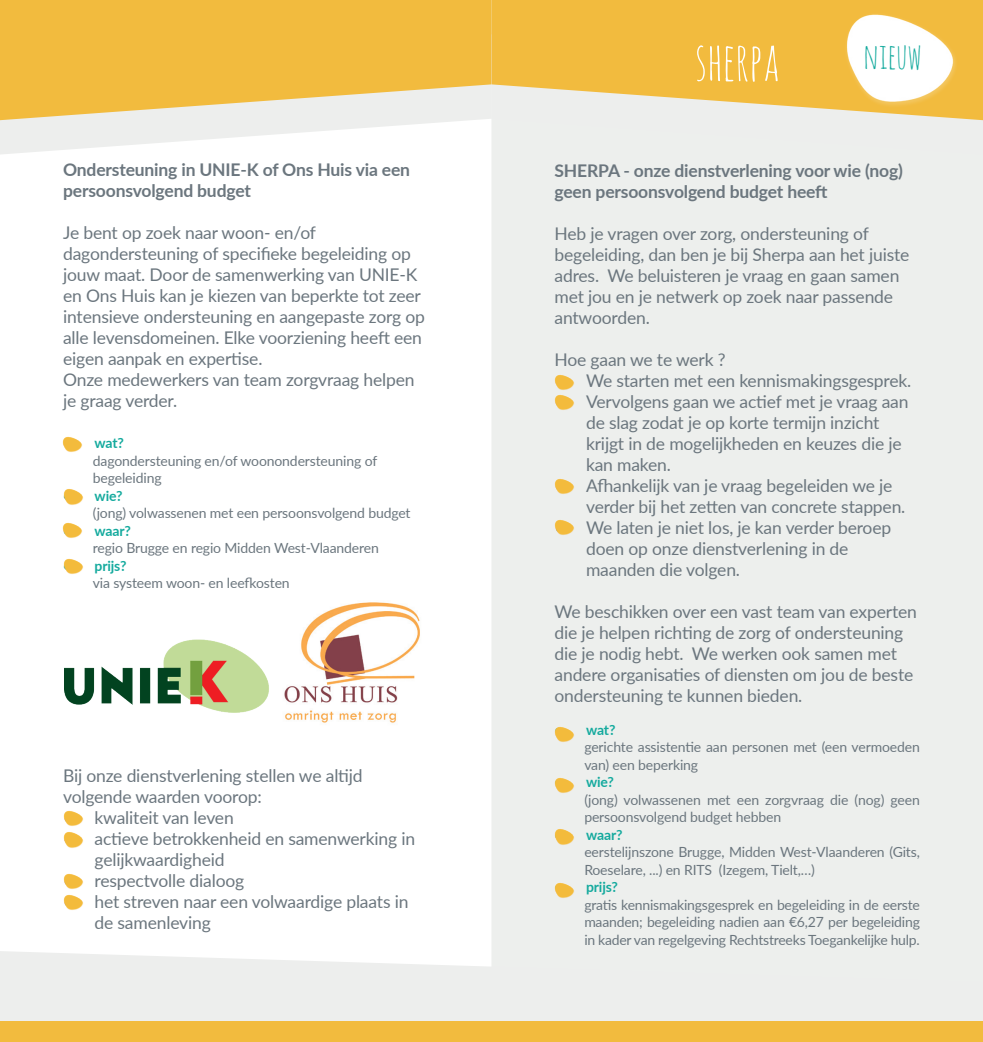
<style>
.page{position:relative;width:983px;height:1042px;background:#fff}
.page>*{position:absolute;margin:0;border:0;box-sizing:border-box;transform-origin:0 0}
.t1{font:52.5px "Amatic SC";color:#fff}
.t2{font:35px "Amatic SC";color:#15aa9e}
.t3{font:17.5px/21px "Lato";letter-spacing:-.01em;color:#6b767e}
.t4{font:700 17.5px/21px "Lato";letter-spacing:-.01em;color:#6b767e}
.t5{font:14px/17.5px "Lato";letter-spacing:-.01em;color:#6b767e}
.t6{font:700 14px "Lato";letter-spacing:-.01em;color:#15aa9e}
</style>
<div class="page">
<img style="left:284px;top:602px;width:136px;height:121px">
<div style="left:492px;top:1px;width:489px;height:1040px;background:#edefed"></div>
<div style="left:0;top:951px;width:982px;height:70px;background:#edeeed"></div>
<div style="left:0;top:1021px;width:982px;height:21px;background:#f2bb3e"></div>
<svg style="left:0;top:120px;width:467px;height:34px;fill:#edeeed"></svg>
<svg style="left:0;top:0;width:491px;height:120px;background:#f1c257"></svg>
<img style="left:64px;top:639px;width:205px;height:73px">
<svg style="left:491px;top:0;width:491px;height:120px;fill:#f2bb3e"></svg>
<img style="left:62px;top:436px;width:20px;height:16px">
<img style="left:63px;top:489px;width:20px;height:16px">
<img style="left:63px;top:523px;width:19px;height:15px">
<img style="left:63px;top:558px;width:20px;height:16px">
<img style="left:63px;top:810px;width:20px;height:16px">
<img style="left:63px;top:832px;width:20px;height:16px">
<img style="left:63px;top:873px;width:20px;height:16px">
<img style="left:63px;top:895px;width:20px;height:15px">
<img style="left:554px;top:375px;width:20px;height:15px">
<img style="left:554px;top:394px;width:20px;height:16px">
<img style="left:554px;top:478px;width:20px;height:16px">
<img style="left:554px;top:520px;width:20px;height:15px">
<img style="left:554px;top:726px;width:20px;height:16px">
<img style="left:554px;top:778px;width:20px;height:15px">
<img style="left:554px;top:829px;width:20px;height:16px">
<img style="left:554px;top:882px;width:20px;height:16px">
<img style="left:842px;top:11px;width:117px;height:99px">
<p class="t4" style="left:63px;top:159px;width:348px">Ondersteuning in UNIE-K of Ons Huis via een persoonsvolgend budget</p>
<p class="t3" style="left:63px;top:222px;width:363px">Je bent op zoek naar woon- en/of dagondersteuning of specifieke begeleiding op jouw maat. Door de samenwerking van UNIE-K en Ons Huis kan je kiezen van beperkte tot zeer intensieve ondersteuning en aangepaste zorg op alle levensdomeinen. Elke voorziening heeft een eigen aanpak en expertise.<br>Onze medewerkers van team zorgvraag helpen je graag verder.</p>
<p class="t6" style="left:63px;top:433px;width:62px">• wat?</p>
<p class="t5" style="left:93px;top:451px;width:286px">dagondersteuning en/of woonondersteuning of begeleiding</p>
<p class="t6" style="left:63px;top:485px;width:61px">• wie?</p>
<p class="t5" style="left:93px;top:504px;width:319px">(jong) volwassenen met een persoonsvolgend budget</p>
<p class="t6" style="left:63px;top:520px;width:69px">• waar?</p>
<p class="t5" style="left:93px;top:539px;width:287px">regio Brugge en regio Midden West-Vlaanderen</p>
<p class="t6" style="left:63px;top:555px;width:65px">• prijs?</p>
<p class="t5" style="left:93px;top:574px;width:198px">via systeem woon- en leefkosten</p>
<p class="t3" style="left:63px;top:764px;width:301px">Bij onze dienstverlening stellen we altijd volgende waarden voorop:</p>
<p class="t3" style="left:63px;top:806px;width:172px">• kwaliteit van leven</p>
<p class="t3" style="left:94px;top:827px;width:322px;text-indent:-32px">• actieve betrokkenheid en samenwerking in gelijkwaardigheid</p>
<p class="t3" style="left:63px;top:869px;width:183px">• respectvolle dialoog</p>
<p class="t3" style="left:94px;top:890px;width:315px;text-indent:-32px">• het streven naar een volwaardige plaats in de samenleving</p>
<h1 class="t1" style="left:694px;top:27px;width:87px">SHERPA</h1>
<h2 class="t2" style="left:863px;top:33px;width:60px">NIEUW</h2>
<p class="t4" style="left:554px;top:159px;width:350px">SHERPA - onze dienstverlening voor wie (nog) geen persoonsvolgend budget heeft</p>
<p class="t3" style="left:554px;top:222px;width:356px">Heb je vragen over zorg, ondersteuning of begeleiding, dan ben je bij Sherpa aan het juiste adres. We beluisteren je vraag en gaan samen met jou en je netwerk op zoek naar passende antwoorden.</p>
<p class="t3" style="left:554px;top:348px;width:172px">Hoe gaan we te werk ?</p>
<p class="t3" style="left:554px;top:369px;width:358px">• We starten met een kennismakingsgesprek.</p>
<p class="t3" style="left:586px;top:390px;width:324px;text-indent:-32px">• Vervolgens gaan we actief met je vraag aan de slag zodat je op korte termijn inzicht krijgt in de mogelijkheden en keuzes die je kan maken.</p>
<p class="t3" style="left:586px;top:474px;width:321px;text-indent:-32px">• Afhankelijk van je vraag begeleiden we je verder bij het zetten van concrete stappen.</p>
<p class="t3" style="left:586px;top:516px;width:306px;text-indent:-32px">• We laten je niet los, je kan verder beroep doen op onze dienstverlening in de maanden die volgen.</p>
<p class="t3" style="left:554px;top:600px;width:364px">We beschikken over een vast team van experten die je helpen richting de zorg of ondersteuning die je nodig hebt. We werken ook samen met andere organisaties of diensten om jou de beste ondersteuning te kunnen bieden.</p>
<p class="t6" style="left:554px;top:719px;width:62px">• wat?</p>
<p class="t5" style="left:584px;top:738px;width:337px">gerichte assistentie aan personen met (een vermoeden van) een beperking</p>
<p class="t6" style="left:554px;top:772px;width:61px">• wie?</p>
<p class="t5" style="left:584px;top:790px;width:337px">(jong) volwassenen met een zorgvraag die (nog) geen persoonsvolgend budget hebben</p>
<p class="t6" style="left:554px;top:824px;width:69px">• waar?</p>
<p class="t5" style="left:584px;top:843px;width:337px">eerstelijnszone Brugge, Midden West-Vlaanderen (Gits,<br>Roeselare, ...) en RITS (Izegem, Tielt,…)</p>
<p class="t6" style="left:554px;top:877px;width:65px">• prijs?</p>
<p class="t5" style="left:584px;top:895px;width:337px;text-align:justify">gratis kennismakingsgesprek en begeleiding in de eerste maanden; begeleiding nadien aan €6,27 per begeleiding in kader van regelgeving Rechtstreeks Toegankelijke hulp.</p>
</div>
